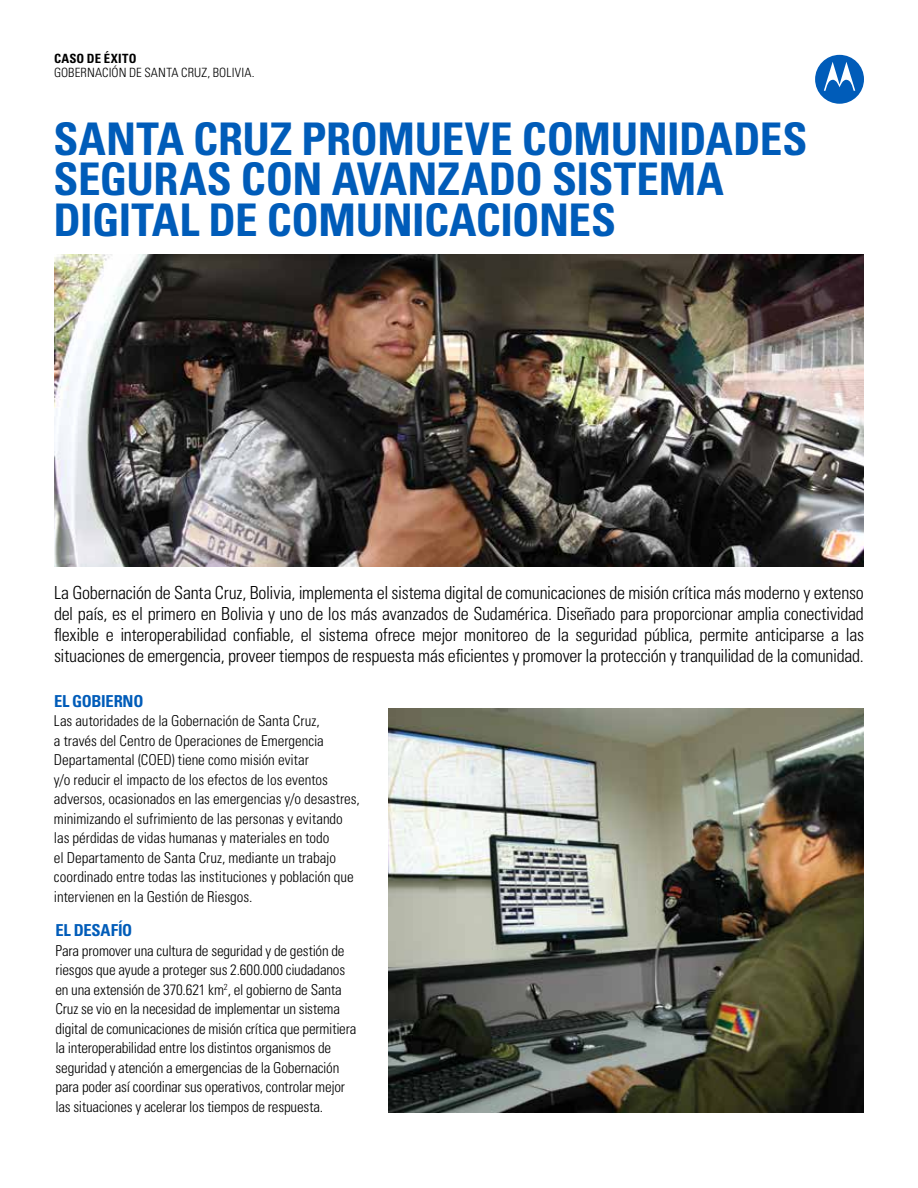
<style>
.page{position:relative;width:918px;height:1188px;background:#fff}
.page>*{position:absolute;margin:0;border:0;box-sizing:border-box;transform-origin:0 0}
.t1{font:700 condensed 45px/40.5px "Univers LT Std";letter-spacing:-.01em;color:#005cb9}
.t2{font:300 condensed 18px/21px "Univers LT Std";letter-spacing:-.01em;color:#000;text-align:justify}
.t3{font:700 condensed 16.5px "Univers LT Std";letter-spacing:-.015em;color:#005cb9}
.t4{font:300 condensed 15px/19.5px "Univers LT Std";letter-spacing:-.01em;color:#000}
.t5{font:300 condensed 12.75px "Univers LT Std";letter-spacing:.01em;color:#000}
.t6{font:700 condensed 12.75px "Univers LT Std";letter-spacing:.02em;color:#000}
</style>
<div class="page">
<div style="left:815px;top:55px;width:49px;height:49px;background:#005cb9;border-radius:50%"></div>
<svg style="left:824px;top:62px;width:31px;height:29px"></svg>
<img style="left:54px;top:254px;width:810px;height:312px">
<img style="left:389px;top:709px;width:475px;height:403px">
<p class="t6" style="left:54px;top:51px;width:84px">CASO DE ÉXITO</p>
<p class="t5" style="left:54px;top:65px;width:202px">GOBERNACIÓN DE SANTA CRUZ, BOLIVIA.</p>
<h1 class="t1" style="left:54px;top:118px;width:755px">SANTA CRUZ PROMUEVE COMUNIDADES<br>SEGURAS CON AVANZADO SISTEMA<br>DIGITAL DE COMUNICACIONES</h1>
<p class="t2" style="left:54px;top:582px;width:812px">La Gobernación de Santa Cruz, Bolivia, implementa el sistema digital de comunicaciones de misión crítica más moderno y extenso del país, es el primero en Bolivia y uno de los más avanzados de Sudamérica. Diseñado para proporcionar amplia conectividad flexible e interoperabilidad confiable, el sistema ofrece mejor monitoreo de la seguridad pública, permite anticiparse a las situaciones de emergencia, proveer tiempos de respuesta más eficientes y promover la protección y tranquilidad de la comunidad.</p>
<p class="t3" style="left:54px;top:691px;width:91px">EL GOBIERNO</p>
<p class="t4" style="left:54px;top:711px;width:307px">Las autoridades de la Gobernación de Santa Cruz,<br>a través del Centro de Operaciones de Emergencia Departamental (COED) tiene como misión evitar<br>y/o reducir el impacto de los efectos de los eventos adversos, ocasionados en las emergencias y/o desastres, minimizando el sufrimiento de las personas y evitando las pérdidas de vidas humanas y materiales en todo<br>el Departamento de Santa Cruz, mediante un trabajo coordinado entre todas las instituciones y población que intervienen en la Gestión de Riesgos.</p>
<p class="t3" style="left:56px;top:920px;width:78px">EL DESAFÍO</p>
<p class="t4" style="left:56px;top:940px;width:303px">Para promover una cultura de seguridad y de gestión de riesgos que ayude a proteger sus 2.600.000 ciudadanos en una extensión de 370.621 km<sup>2</sup>, el gobierno de Santa Cruz se vio en la necesidad de implementar un sistema digital de comunicaciones de misión crítica que permitiera la interoperabilidad entre los distintos organismos de seguridad y atención a emergencias de la Gobernación para poder así coordinar sus operativos, controlar mejor las situaciones y acelerar los tiempos de respuesta.</p>
</div>
